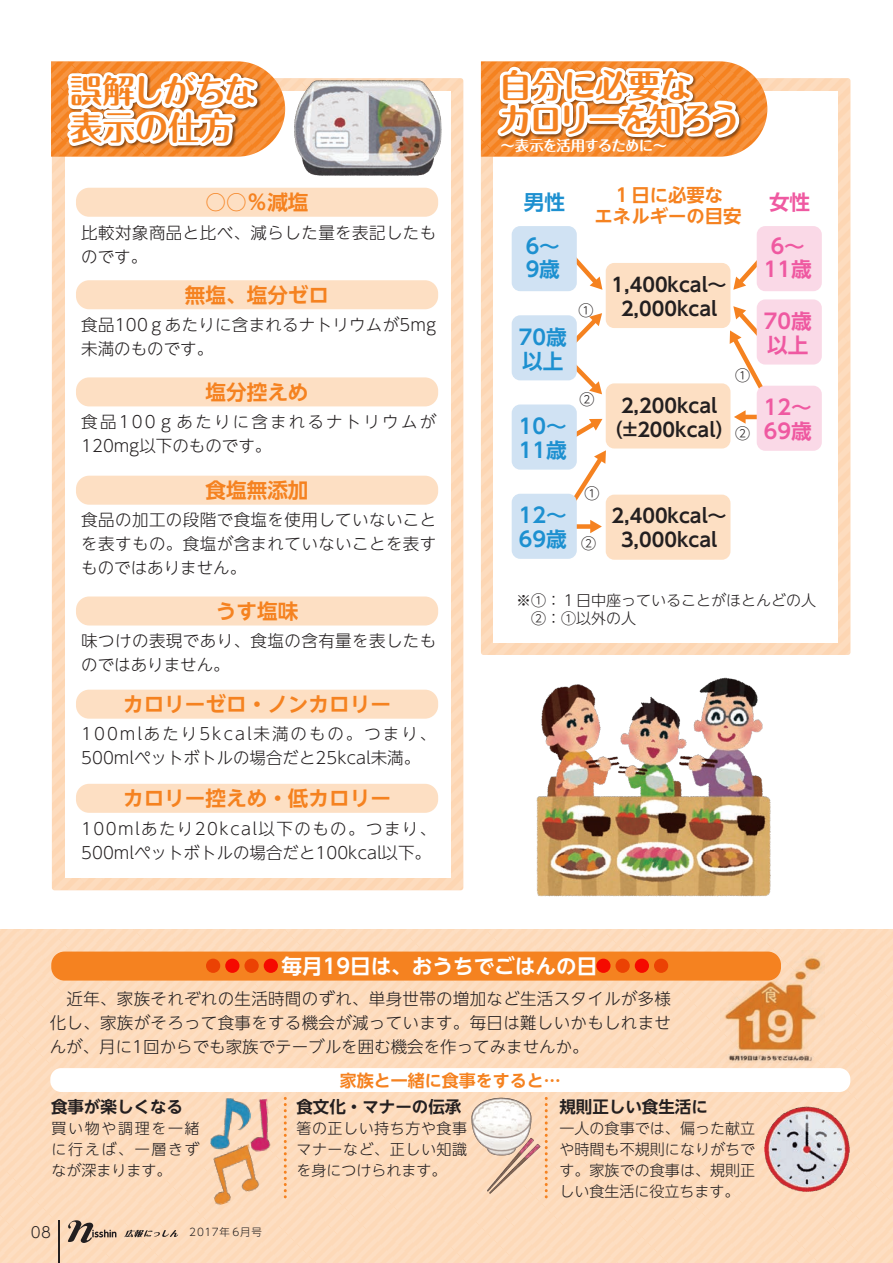
<style>
.page{position:relative;width:893px;height:1263px;background:#fff}
.page>*{position:absolute;margin:0;border:0;box-sizing:border-box;transform-origin:0 0}
.t1{font:700 32.85px/33.5px "Maru Fo Pro";letter-spacing:-.05em;color:#f58220}
.t2{font:700 32.85px/36.5px "Maru Fo Pro";letter-spacing:-.01em;color:#f58220}
.t3{font:700 20.55px "UD Shin Go NT Pro De";color:#f58220}
.t4{font:700 20.55px/24px "UD Shin Go NT Pro De";color:#1d90d0}
.t5{font:700 20.55px/24px "UD Shin Go NT Pro De";color:#ef59a1}
.t6{font:700 20.55px "UD Shin Go NT Pro De";color:#fff}
.t7{font:700 19.2px/24.3px "UD Shin Go NT Pro De";color:#231f20;text-align:center}
.t8{font:700 18.45px/21.5px "UD Shin Go NT Pro De";color:#f58220;text-align:center}
.t9{font:700 16.95px "UD Shin Go NT Pro De";color:#f58220}
.t10{font:300 16.5px/24px "UD Shin Go NT Pro";letter-spacing:.02em;color:#231f20}
.t11{font:300 16.5px/24px "UD Shin Go NT Pro";color:#231f20}
.t12{font:300 16.5px/24px "UD Shin Go NT Pro";letter-spacing:.135em;color:#231f20}
.t13{font:700 16.5px "UD Shin Go NT Pro De";color:#231f20}
.t14{font:300 15px/21px "UD Shin Go NT Pro";letter-spacing:.005em;color:#231f20;text-align:justify}
.t15{font:700 14.4px "Maru Fo Pro";letter-spacing:-.055em;color:#fff}
.t16{font:300 10.5px "UD Shin Go NT Pro";letter-spacing:.075em;color:#231f20}
</style>
<div class="page">
<div style="left:52px;top:78px;width:411px;height:812px;background:#fdd9ba;border-radius:3px"></div>
<div style="left:65px;top:91px;width:386px;height:786px;background:#fff"></div>
<div style="left:481px;top:78px;width:369px;height:577px;background:#fdd9ba;border-radius:3px"></div>
<div style="left:494px;top:91px;width:344px;height:551px;background:#fff"></div>
<svg style="left:573px;top:258px;width:29px;height:32px"></svg>
<svg style="left:563px;top:313px;width:39px;height:81px"></svg>
<div style="left:0;top:929px;width:893px;height:334px;background:#fddbbd"></div>
<svg style="left:51px;top:61px;width:234px;height:96px"></svg>
<svg style="left:481px;top:61px;width:286px;height:96px"></svg>
<img style="left:721px;top:956px;width:103px;height:106px">
<div style="left:50px;top:1068px;width:800px;height:24px;background:#fff;border-radius:11px"></div>
<svg style="left:284px;top:1098px;width:3px;height:101px"></svg>
<svg style="left:545px;top:1098px;width:3px;height:101px"></svg>
<img style="left:536px;top:677px;width:235px;height:220px">
<img style="left:252px;top:1099px;width:19px;height:52px">
<img style="left:210px;top:1098px;width:42px;height:46px">
<img style="left:211px;top:1144px;width:52px;height:61px">
<img style="left:764px;top:1106px;width:86px;height:85px">
<img style="left:471px;top:1097px;width:61px;height:50px">
<img style="left:484px;top:1137px;width:57px;height:57px">
<img style="left:294px;top:81px;width:147px;height:95px">
<div style="left:76px;top:188px;width:362px;height:29px;background:#fddfc3;border-radius:13px"></div>
<div style="left:76px;top:280px;width:362px;height:29px;background:#fddfc3;border-radius:13px"></div>
<div style="left:76px;top:377px;width:362px;height:29px;background:#fddfc3;border-radius:13px"></div>
<div style="left:76px;top:476px;width:362px;height:29px;background:#fddfc3;border-radius:13px"></div>
<div style="left:76px;top:596px;width:362px;height:29px;background:#fddfc3;border-radius:13px"></div>
<div style="left:76px;top:690px;width:362px;height:29px;background:#fddfc3;border-radius:13px"></div>
<div style="left:76px;top:784px;width:362px;height:29px;background:#fddfc3;border-radius:13px"></div>
<div style="left:51px;top:951px;width:730px;height:29px;background:#f58220;border-radius:13px"></div>
<div style="left:264px;top:959px;width:14px;height:14px;background:#f50a00;border-radius:50%"></div>
<div style="left:244px;top:959px;width:15px;height:14px;background:#eb4204;border-radius:50%"></div>
<div style="left:225px;top:959px;width:14px;height:14px;background:#f50a00;border-radius:50%"></div>
<div style="left:206px;top:959px;width:14px;height:14px;background:#eb4204;border-radius:50%"></div>
<div style="left:596px;top:959px;width:14px;height:14px;background:#f50a00;border-radius:50%"></div>
<div style="left:615px;top:959px;width:15px;height:14px;background:#eb4204;border-radius:50%"></div>
<div style="left:635px;top:959px;width:14px;height:14px;background:#f50a00;border-radius:50%"></div>
<div style="left:654px;top:959px;width:14px;height:14px;background:#eb4204;border-radius:50%"></div>
<div style="left:606px;top:263px;width:124px;height:65px;background:#fddfc3;border-radius:9px"></div>
<div style="left:606px;top:495px;width:124px;height:65px;background:#fddfc3;border-radius:9px"></div>
<div style="left:606px;top:383px;width:124px;height:65px;background:#fddfc3;border-radius:9px"></div>
<div style="left:512px;top:226px;width:65px;height:65px;background:#d0e2f3;border-radius:9px"></div>
<div style="left:512px;top:315px;width:65px;height:65px;background:#d0e2f3;border-radius:9px"></div>
<div style="left:512px;top:404px;width:65px;height:66px;background:#d0e2f3;border-radius:9px"></div>
<svg style="left:560px;top:418px;width:47px;height:115px"></svg>
<svg style="left:733px;top:248px;width:28px;height:42px"></svg>
<div style="left:512px;top:494px;width:65px;height:65px;background:#d0e2f3;border-radius:9px"></div>
<div style="left:757px;top:226px;width:65px;height:65px;background:#fad9e7;border-radius:9px"></div>
<svg style="left:728px;top:306px;width:44px;height:89px"></svg>
<hr style="left:744px;top:415px;width:22px;height:4px;background:#f58220">
<svg style="left:734px;top:410px;width:12px;height:14px"></svg>
<div style="left:757px;top:386px;width:65px;height:65px;background:#fad9e7;border-radius:9px"></div>
<div style="left:757px;top:299px;width:65px;height:66px;background:#fad9e7;border-radius:9px"></div>
<svg style="left:124px;top:1230px;width:54px;height:7px"></svg>
<hr style="left:59px;top:1220px;width:1px;height:43px;background:#231f20">
<svg style="left:67px;top:1220px;width:49px;height:23px"></svg>
<h1 class="t2" style="left:70px;top:69px;width:189px">誤解しがちな表示の仕方</h1>
<h1 class="t1" style="left:499px;top:65px;width:244px">自分に必要な<br>カロリーを知ろう</h1>
<p class="t15" style="left:501px;top:134px;width:168px">～表示を活用するために～</p>
<p class="t3" style="left:206px;top:186px;width:105px">○○％減塩</p>
<p class="t10" style="left:81px;top:220px;width:357px">比較対象商品と比べ、減らした量を表記したものです。</p>
<p class="t3" style="left:185px;top:278px;width:146px">無塩、塩分ゼロ</p>
<p class="t10" style="left:81px;top:312px;width:356px">食品100ｇあたりに含まれるナトリウムが5mg未満のものです。</p>
<p class="t3" style="left:206px;top:375px;width:105px">塩分控えめ</p>
<p class="t12" style="left:81px;top:409px;width:356px">食品100ｇあたりに含まれるナトリウムが<br>120mg以下のものです。</p>
<p class="t3" style="left:206px;top:473px;width:105px">食塩無添加</p>
<p class="t10" style="left:81px;top:508px;width:357px;text-align:justify">食品の加工の段階で食塩を使用していないことを表すもの。食塩が含まれていないことを表すものではありません。</p>
<p class="t3" style="left:216px;top:594px;width:84px">うす塩味</p>
<p class="t10" style="left:81px;top:628px;width:357px">味つけの表現であり、食塩の含有量を表したものではありません。</p>
<p class="t3" style="left:123px;top:687px;width:269px">カロリーゼロ・ノンカロリー</p>
<p class="t11" style="left:81px;top:722px;width:357px">100mlあたり5kcal未満のもの。つまり、<br>500mlペットボトルの場合だと25kcal未満。</p>
<p class="t3" style="left:123px;top:782px;width:269px">カロリー控えめ・低カロリー</p>
<p class="t11" style="left:81px;top:816px;width:357px">100mlあたり20kcal以下のもの。つまり、<br>500mlペットボトルの場合だと100kcal以下。</p>
<p class="t4" style="left:524px;top:180px;width:43px;line-height:43.3px">男性<br>6～</p>
<p class="t4" style="left:526px;top:257px;width:36px">9歳</p>
<p class="t4" style="left:519px;top:324px;width:49px">70歳以上</p>
<p class="t4" style="left:519px;top:413px;width:49px">10～<br>11歳</p>
<p class="t4" style="left:519px;top:503px;width:49px">12～<br>69歳</p>
<p class="t8" style="left:595px;top:183px;width:149px">１日に必要な<br>エネルギーの目安</p>
<p class="t14" style="left:578px;top:299px;width:16px">①</p>
<p class="t7" style="left:612px;top:272px;width:117px">1,400kcal～<br>2,000kcal</p>
<p class="t14" style="left:579px;top:388px;width:16px">②</p>
<p class="t7" style="left:604px;top:392px;width:132px">2,200kcal（±200kcal）</p>
<p class="t14" style="left:735px;top:364px;width:16px">①</p>
<p class="t14" style="left:735px;top:423px;width:16px">②</p>
<p class="t14" style="left:584px;top:483px;width:16px">①</p>
<p class="t14" style="left:581px;top:532px;width:16px">②</p>
<p class="t7" style="left:612px;top:503px;width:117px">2,400kcal～<br>3,000kcal</p>
<p class="t5" style="left:769px;top:190px;width:43px">女性</p>
<p class="t5" style="left:764px;top:233px;width:49px;text-align:center">6～<br>11歳</p>
<p class="t5" style="left:764px;top:308px;width:49px">70歳以上</p>
<p class="t5" style="left:764px;top:395px;width:49px">12～<br>69歳</p>
<p class="t14" style="left:516px;top:591px;width:302px;line-height:18px">※①：１日中座っていることがほとんどの人　②：①以外の人</p>
<p class="t6" style="left:282px;top:949px;width:317px">毎月19日は、おうちでごはんの日</p>
<p class="t10" style="left:50px;top:986px;width:623px;text-align:justify;text-indent:17px">近年、家族それぞれの生活時間のずれ、単身世帯の増加など生活スタイルが多様化し、家族がそろって食事をする機会が減っています。毎日は難しいかもしれませんが、月に1回からでも家族でテーブルを囲む機会を作ってみませんか。</p>
<p class="t9" style="left:340px;top:1066px;width:222px">家族と一緒に食事をすると…</p>
<p class="t13" style="left:51px;top:1093px;width:133px">食事が楽しくなる</p>
<p class="t13" style="left:296px;top:1093px;width:166px">食文化・マナーの伝承</p>
<p class="t13" style="left:559px;top:1093px;width:150px">規則正しい食生活に</p>
<p class="t14" style="left:52px;top:1117px;width:150px">買い物や調理を一緒に行えば、一層きずなが深まります。</p>
<p class="t14" style="left:296px;top:1117px;width:172px">箸の正しい持ち方や食事マナーなど、正しい知識を身につけられます。</p>
<p class="t14" style="left:559px;top:1117px;width:197px">一人の食事では、偏った献立や時間も不規則になりがちです。家族での食事は、規則正しい食生活に役立ちます。</p>
<p class="t14" style="left:31px;top:1221px;width:21px">08</p>
<p class="t16" style="left:189px;top:1224px;width:74px">2017年 6月号</p>
</div>
